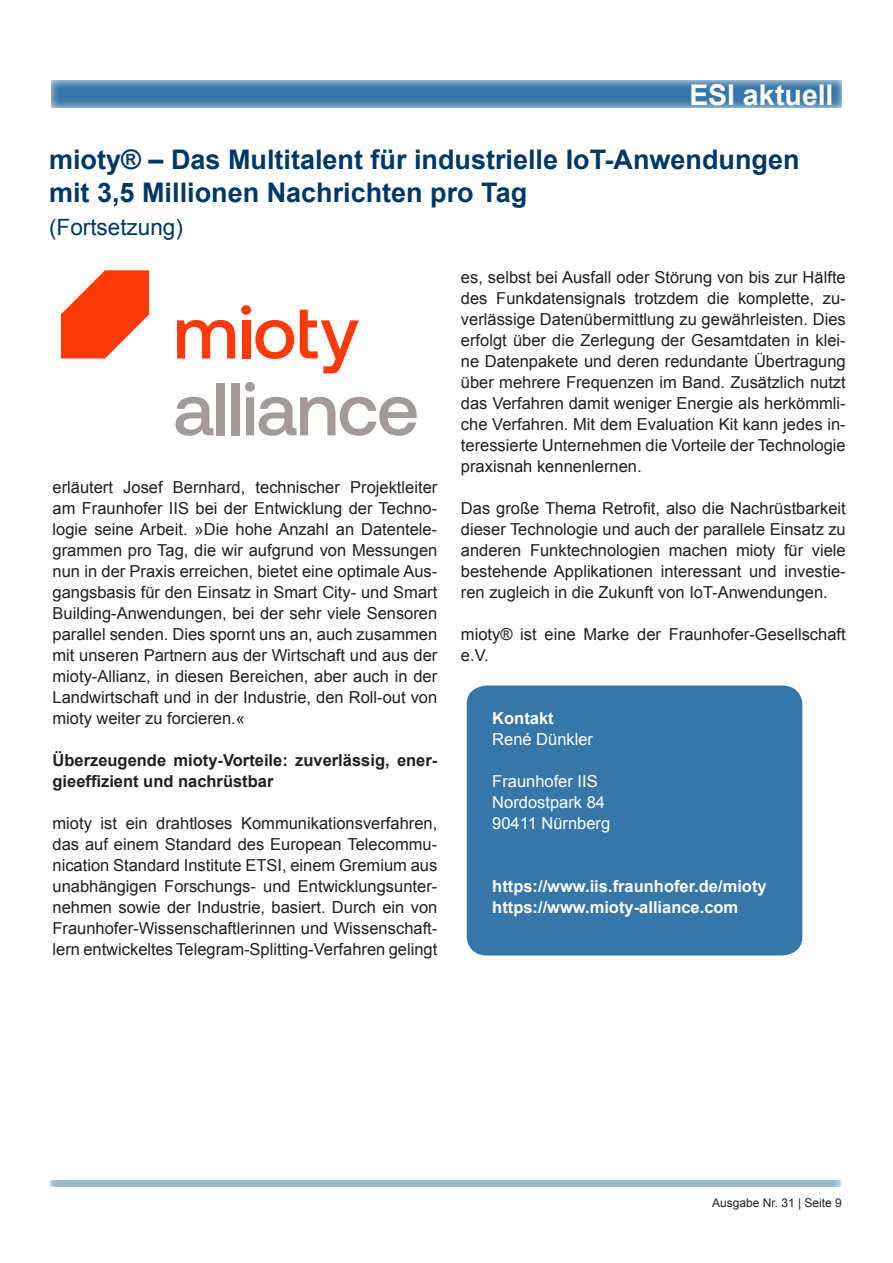
<style>
.page{position:relative;width:893px;height:1263px;background:#fff}
.page>*{position:absolute;margin:0;border:0;box-sizing:border-box;transform-origin:0 0}
.t1{font:700 28.5px "Arial";color:#fff}
.t2{font:700 27px/33px "Arial";color:#003865}
.t3{font:22.5px "Arial";color:#003865}
.t4{font:16.5px/21px "Arial";color:#231f20;text-align:justify}
.t5{font:700 16.5px "Arial";color:#fff}
.t6{font:700 16.5px/21px "Arial";color:#231f20}
.t7{font:16.5px "Arial";color:#fff}
.t8{font:12px "Arial";color:#231f20}
</style>
<div class="page">
<svg style="left:51px;top:80px;width:791px;height:28px;background:#4f86b2"></svg>
<svg style="left:50px;top:1180px;width:791px;height:7px;background:#9bbad3"></svg>
<div style="left:467px;top:685px;width:335px;height:270px;background:#3776a8"></div>
<svg style="left:61px;top:270px;width:88px;height:88px"></svg>
<svg style="left:177px;top:320px;width:58px;height:38px"></svg>
<svg style="left:241px;top:305px;width:53px;height:54px"></svg>
<svg style="left:300px;top:310px;width:59px;height:63px"></svg>
<svg style="left:176px;top:397px;width:38px;height:39px"></svg>
<div style="left:217px;top:383px;width:8px;height:52px;background:#a39b99"></div>
<div style="left:231px;top:383px;width:8px;height:52px;background:#a39b99"></div>
<svg style="left:245px;top:382px;width:172px;height:54px"></svg>
<h1 class="t1" style="left:689px;top:76px;width:145px">ESI aktuell</h1>
<p class="t2" style="left:49px;top:144px;width:752px">mioty® – Das Multitalent für industrielle IoT-Anwendungen mit 3,5 Millionen Nachrichten pro Tag</p>
<p class="t3" style="left:49px;top:212px;width:135px">(Fortsetzung)</p>
<p class="t4" style="left:53px;top:477px;width:386px">erläutert Josef Bernhard, technischer Projektleiter am Fraunhofer IIS bei der Entwicklung der Techno&shy;logie seine Arbeit. »Die hohe Anzahl an Datentele&shy;grammen pro Tag, die wir aufgrund von Messungen nun in der Praxis erreichen, bietet eine optimale Aus&shy;gangsbasis für den Einsatz in Smart City- und Smart Building-Anwendungen, bei der sehr viele Sensoren parallel senden. Dies spornt uns an, auch zusammen mit unseren Partnern aus der Wirtschaft und aus der mioty-Allianz, in diesen Bereichen, aber auch in der Landwirtschaft und in der Industrie, den Roll-out von mioty weiter zu forcieren.«</p>
<p class="t6" style="left:53px;top:750px;width:386px">Überzeugende mioty-Vorteile: zuverlässig, ener&shy;gieeffizient und nachrüstbar</p>
<p class="t4" style="left:53px;top:813px;width:386px">mioty ist ein drahtloses Kommunikationsverfahren, das auf einem Standard des European Telecommu&shy;nication Standard Institute ETSI, einem Gremium aus unabhängigen Forschungs- und Entwicklungsunter&shy;nehmen sowie der Industrie, basiert. Durch ein von Fraunhofer-Wissenschaftlerinnen und Wissenschaft&shy;lern entwickeltes Telegram-Splitting-Verfahren gelingt</p>
<p class="t4" style="left:461px;top:267px;width:386px">es, selbst bei Ausfall oder Störung von bis zur Hälfte des Funkdatensignals trotzdem die komplette, zu&shy;verlässige Datenübermittlung zu gewährleisten. Dies erfolgt über die Zerlegung der Gesamtdaten in klei&shy;ne Datenpakete und deren redundante Übertragung über mehrere Frequenzen im Band. Zusätzlich nutzt das Verfahren damit weniger Energie als herkömmli&shy;che Verfahren. Mit dem Evaluation Kit kann jedes in&shy;teressierte Unternehmen die Vorteile der Technologie praxisnah kennenlernen.</p>
<p class="t4" style="left:461px;top:498px;width:386px">Das große Thema Retrofit, also die Nachrüstbarkeit dieser Technologie und auch der parallele Einsatz zu anderen Funktechnologien machen mioty für viele bestehende Applikationen interessant und investie&shy;ren zugleich in die Zukunft von IoT-Anwendungen.</p>
<p class="t4" style="left:461px;top:624px;width:386px">mioty® ist eine Marke der Fraunhofer-Gesellschaft e.V.</p>
<p class="t5" style="left:492px;top:707px;width:63px">Kontakt</p>
<p class="t7" style="left:492px;top:728px;width:102px">René Dünkler</p>
<p class="t7" style="left:492px;top:770px;width:107px">Fraunhofer IIS</p>
<p class="t7" style="left:492px;top:791px;width:114px">Nordostpark 84</p>
<p class="t7" style="left:492px;top:812px;width:120px">90411 Nürnberg</p>
<p class="t5" style="left:492px;top:875px;width:276px">https://www.iis.fraunhofer.de/mioty</p>
<p class="t5" style="left:492px;top:896px;width:248px">https://www.mioty-alliance.com</p>
<p class="t8" style="left:712px;top:1195px;width:131px">Ausgabe Nr. 31 | Seite 9</p>
</div>
